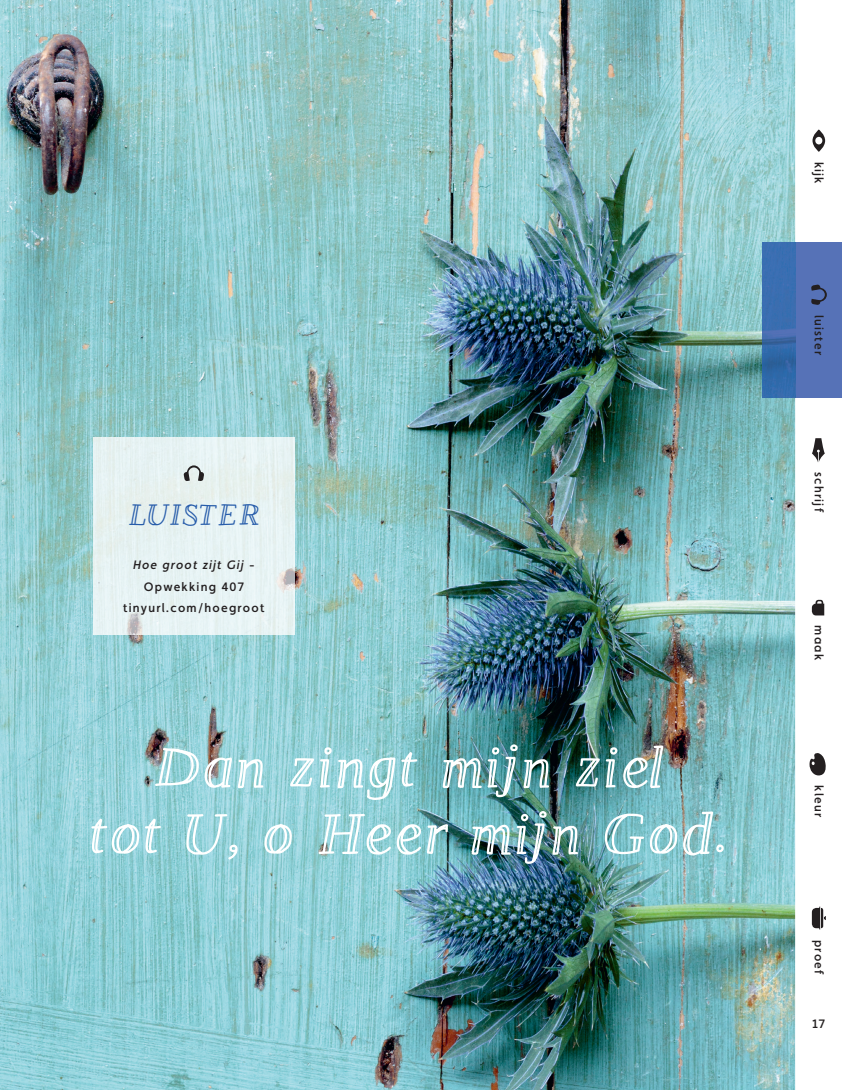
<style>
.page{position:relative;width:842px;height:1090px;background:#fff}
.page>*{position:absolute;margin:0;border:0;box-sizing:border-box;transform-origin:0 0}
.t1{font:57.75px/66.7px "Lestrade";color:#fff;text-align:center}
.t2{font:29.75px "Lestrade";color:#275caa}
.t3{font:500 12.25px/21.9px "Faricy New";letter-spacing:.1em;color:#231f20;text-align:center}
.s1{font-style:italic}
</style>
<div class="page">
<img style="left:0;top:0;width:795px;height:1089px">
<div style="left:93px;top:437px;width:202px;height:197px;background:#e7f3f3"></div>
<svg style="left:183px;top:465px;width:21px;height:16px"></svg>
<div style="left:795px;top:242px;width:47px;height:155px;background:#5672b7"></div>
<img style="left:763px;top:242px;width:32px;height:155px">
<svg style="left:812px;top:129px;width:13px;height:23px"></svg>
<svg style="left:812px;top:906px;width:14px;height:23px"></svg>
<svg style="left:811px;top:284px;width:16px;height:21px"></svg>
<svg style="left:812px;top:438px;width:13px;height:24px"></svg>
<svg style="left:812px;top:599px;width:12px;height:16px"></svg>
<svg style="left:809px;top:753px;width:17px;height:22px"></svg>
<h2 class="t2" style="left:128px;top:495px;width:134px">LUISTER</h2>
<p class="t3" style="left:123px;top:553px;width:143px"><span class="s1">Hoe groot zijt Gij</span> -<br>Opwekking 407 tinyurl.com/hoegroot</p>
<h1 class="t1" style="left:89px;top:732px;width:640px">Dan zingt mijn ziel<br>tot U, o Heer mijn God.</h1>
<p class="t3" style="left:830px;top:162px;width:23px;rotate:90deg">kijk</p>
<p class="t3" style="left:830px;top:315px;width:42px;rotate:90deg">luister</p>
<p class="t3" style="left:830px;top:472px;width:41px;rotate:90deg">schrijf</p>
<p class="t3" style="left:830px;top:625px;width:36px;rotate:90deg">maak</p>
<p class="t3" style="left:830px;top:785px;width:33px;rotate:90deg">kleur</p>
<p class="t3" style="left:830px;top:939px;width:36px;rotate:90deg">proef</p>
<p class="t3" style="left:812px;top:1012px;width:14px">17</p>
</div>
